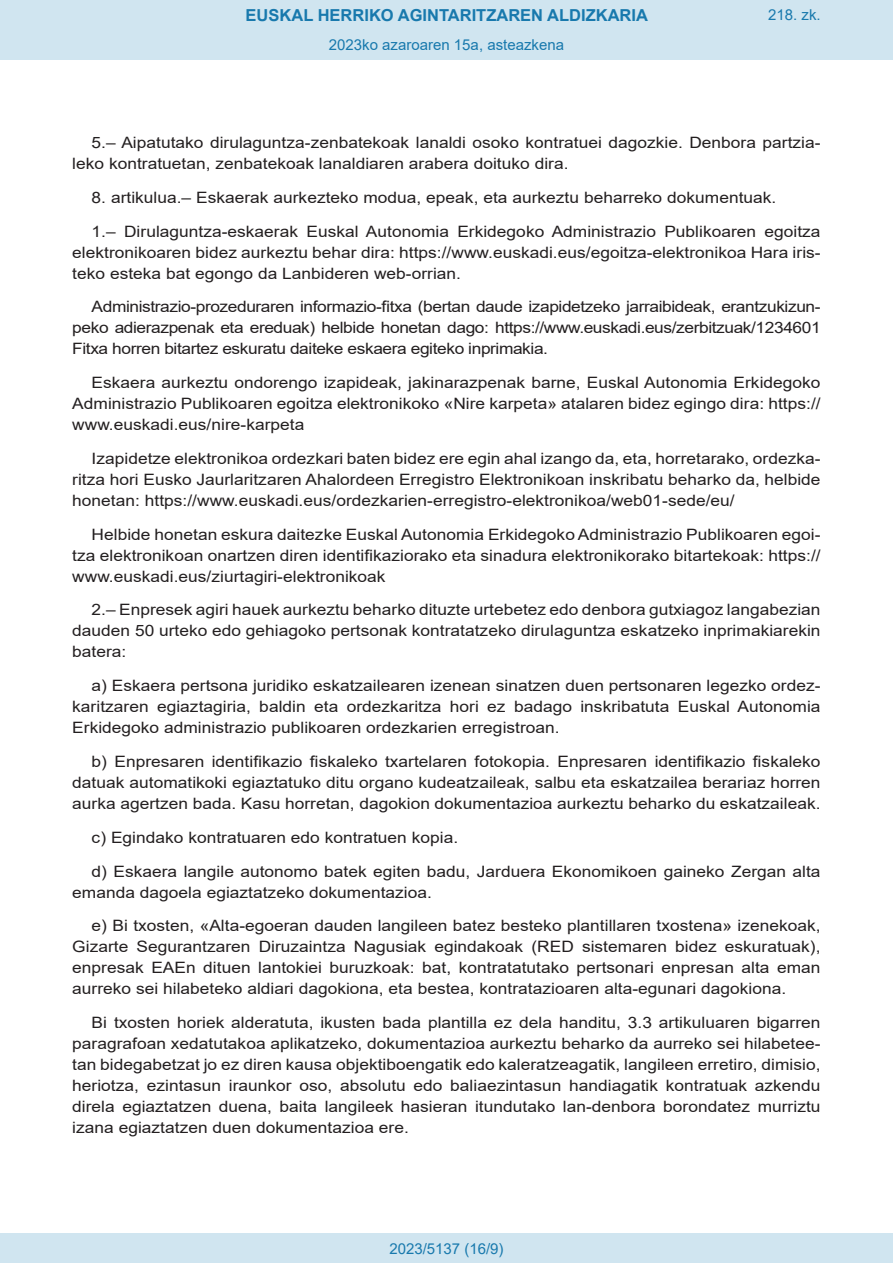
<style>
.page{position:relative;width:893px;height:1263px;background:#fff}
.page>*{position:absolute;margin:0;border:0;box-sizing:border-box;transform-origin:0 0}
.t1{font:700 16.5px "Arial";color:#1879ad}
.BOPVDetalle{font:15.6px/21px "Arial";color:#231f20;text-align:justify;scale:1.11 1}
.Paginacion_Centro{font:15px "Arial";color:#1879ad}
</style>
<div class="page">
<div style="left:0;top:0;width:893px;height:60px;background:#d0e5f0"></div>
<div style="left:0;top:1233px;width:893px;height:30px;background:#d0e5f0"></div>
<p class="t1" style="left:246px;top:3px;width:404px">EUSKAL HERRIKO AGINTARITZAREN ALDIZKARIA</p>
<p class="Paginacion_Centro" style="left:329px;top:35px;width:237px">2023ko azaroaren 15a, asteazkena</p>
<p class="Paginacion_Centro" style="left:768px;top:5px;width:54px">218. zk.</p>
<p class="BOPVDetalle" style="left:72px;top:132px;width:676px;text-indent:19px">5.– Aipatutako dirulaguntza-zenbatekoak lanaldi osoko kontratuei dagozkie. Denbora partzia&shy;leko kontratuetan, zenbatekoak lanaldiaren arabera doituko dira.</p>
<p class="BOPVDetalle" style="left:92px;top:187px;width:618px">8. artikulua.– Eskaerak aurkezteko modua, epeak, eta aurkeztu beharreko dokumentuak.</p>
<p class="BOPVDetalle" style="left:72px;top:221px;width:676px;text-indent:19px">1.– Dirulaguntza-eskaerak Euskal Autonomia Erkidegoko Administrazio Publikoaren egoitza elektronikoaren bidez aurkeztu behar dira: https://www.euskadi.eus/egoitza-elektronikoa Hara iris&shy;teko esteka bat egongo da Lanbideren web-orrian.</p>
<p class="BOPVDetalle" style="left:72px;top:296px;width:676px;text-indent:19px">Administrazio-prozeduraren informazio-fitxa (bertan daude izapidetzeko jarraibideak, erantzukizun&shy;peko adierazpenak eta ereduak) helbide honetan dago: https://www.euskadi.eus/zerbitzuak/1234601<br>Fitxa horren bitartez eskuratu daiteke eskaera egiteko inprimakia.</p>
<p class="BOPVDetalle" style="left:72px;top:372px;width:676px;text-indent:19px">Eskaera aurkeztu ondorengo izapideak, jakinarazpenak barne, Euskal Autonomia Erkidegoko Administrazio Publikoaren egoitza elektronikoko «Nire karpeta» atalaren bidez egingo dira: https:// www.euskadi.eus/nire-karpeta</p>
<p class="BOPVDetalle" style="left:72px;top:448px;width:676px;text-indent:19px">Izapidetze elektronikoa ordezkari baten bidez ere egin ahal izango da, eta, horretarako, ordezka&shy;ritza hori Eusko Jaurlaritzaren Ahalordeen Erregistro Elektronikoan inskribatu beharko da, helbide honetan: https://www.euskadi.eus/ordezkarien-erregistro-elektronikoa/web01-sede/eu/</p>
<p class="BOPVDetalle" style="left:72px;top:524px;width:676px;text-indent:19px">Helbide honetan eskura daitezke Euskal Autonomia Erkidegoko Administrazio Publikoaren egoi&shy;tza elektronikoan onartzen diren identifikaziorako eta sinadura elektronikorako bitartekoak: https:// www.euskadi.eus/ziurtagiri-elektronikoak</p>
<p class="BOPVDetalle" style="left:72px;top:599px;width:676px;text-indent:19px">2.– Enpresek agiri hauek aurkeztu beharko dituzte urtebetez edo denbora gutxiagoz langabezian dauden 50 urteko edo gehiagoko pertsonak kontratatzeko dirulaguntza eskatzeko inprimakiarekin batera:</p>
<p class="BOPVDetalle" style="left:72px;top:675px;width:676px;text-indent:19px">a) Eskaera pertsona juridiko eskatzailearen izenean sinatzen duen pertsonaren legezko ordez&shy;karitzaren egiaztagiria, baldin eta ordezkaritza hori ez badago inskribatuta Euskal Autonomia Erkidegoko administrazio publikoaren ordezkarien erregistroan.</p>
<p class="BOPVDetalle" style="left:72px;top:751px;width:676px;text-indent:19px">b) Enpresaren identifikazio fiskaleko txartelaren fotokopia. Enpresaren identifikazio fiskaleko datuak automatikoki egiaztatuko ditu organo kudeatzaileak, salbu eta eskatzailea berariaz horren aurka agertzen bada. Kasu horretan, dagokion dokumentazioa aurkeztu beharko du eskatzaileak.</p>
<p class="BOPVDetalle" style="left:92px;top:827px;width:332px">c) Egindako kontratuaren edo kontratuen kopia.</p>
<p class="BOPVDetalle" style="left:72px;top:860px;width:676px;text-indent:19px">d) Eskaera langile autonomo batek egiten badu, Jarduera Ekonomikoen gaineko Zergan alta emanda dagoela egiaztatzeko dokumentazioa.</p>
<p class="BOPVDetalle" style="left:72px;top:915px;width:676px;text-indent:19px">e) Bi txosten, «Alta-egoeran dauden langileen batez besteko plantillaren txostena» izenekoak, Gizarte Segurantzaren Diruzaintza Nagusiak egindakoak (RED sistemaren bidez eskuratuak), enpresak EAEn dituen lantokiei buruzkoak: bat, kontratatutako pertsonari enpresan alta eman aurreko sei hilabeteko aldiari dagokiona, eta bestea, kontratazioaren alta-egunari dagokiona.</p>
<p class="BOPVDetalle" style="left:72px;top:1012px;width:676px;text-indent:19px">Bi txosten horiek alderatuta, ikusten bada plantilla ez dela handitu, 3.3 artikuluaren bigarren paragrafoan xedatutakoa aplikatzeko, dokumentazioa aurkeztu beharko da aurreko sei hilabetee&shy;tan bidegabetzat jo ez diren kausa objektiboengatik edo kaleratzeagatik, langileen erretiro, dimisio, heriotza, ezintasun iraunkor oso, absolutu edo baliaezintasun handiagatik kontratuak azkendu direla egiaztatzen duena, baita langileek hasieran itundutako lan-denbora borondatez murriztu izana egiaztatzen duen dokumentazioa ere.</p>
<p class="Paginacion_Centro" style="left:389px;top:1238px;width:116px">2023/5137 (16/9)</p>
</div>
